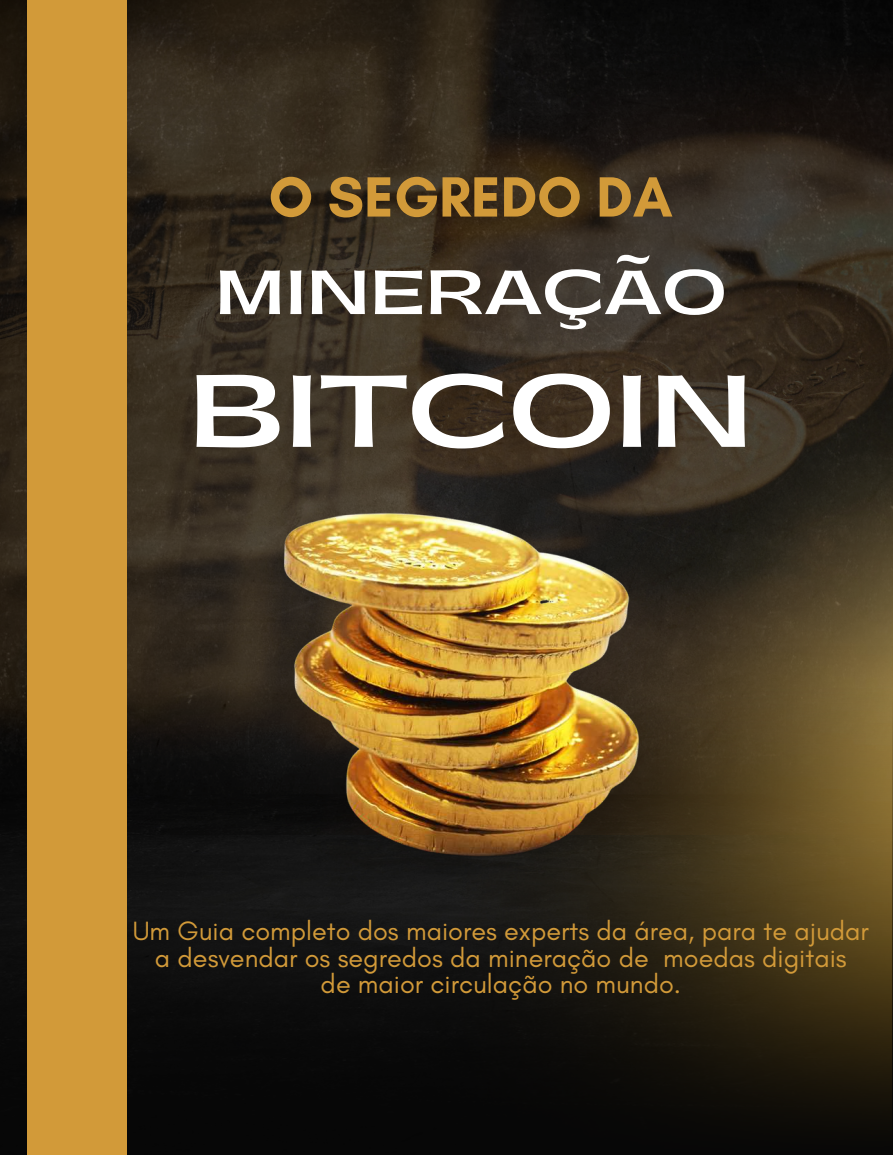
<style>
.page{position:relative;width:893px;height:1155px;background:#fff}
.page>*{position:absolute;margin:0;border:0;box-sizing:border-box;transform-origin:0 0}
.t1{font:700 96.15px "Gatwick";color:#fff}
.t2{font:700 58.65px "Gatwick";color:#fff}
.t3{font:700 57.75px "Glacial Indifference";color:#d29a39}
.t4{font:27px/26.5px "Glacial Indifference";color:#d29a39;text-align:center}
</style>
<div class="page">
<img style="left:0;top:0;width:892px;height:647px">
<img style="left:348px;top:162px;width:544px;height:485px">
<svg style="left:0;top:647px;width:892px;height:508px;background:#241e12"></svg>
<img style="left:225px;top:360px;width:463px;height:598px">
<div style="left:27px;top:0;width:99px;height:1155px;background:#d29a39"></div>
<h3 class="t3" style="left:269px;top:161px;width:405px">O SEGREDO DA</h3>
<h2 class="t2" style="left:215px;top:252px;width:513px">MINERAÇÃO</h2>
<h1 class="t1" style="left:188px;top:345px;width:566px">BITCOIN</h1>
<p class="t4" style="left:133px;top:918px;width:737px">Um Guia completo dos maiores experts da área, para te ajudar a desvendar os segredos da mineração de moedas digitais<br>de maior circulação no mundo.</p>
</div>
